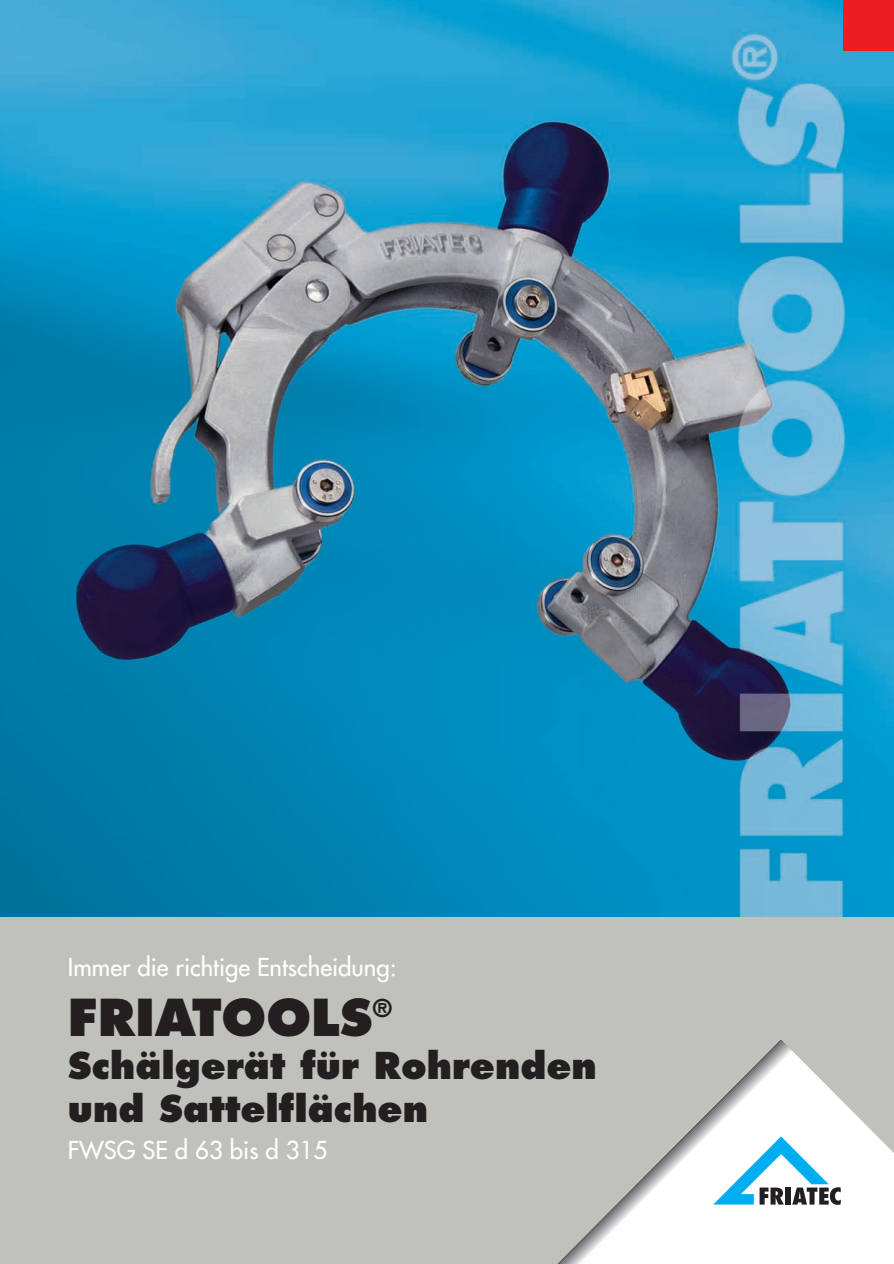
<style>
.page{position:relative;width:894px;height:1264px;background:#fff}
.page>*{position:absolute;margin:0;border:0;box-sizing:border-box;transform-origin:0 0}
.t1{font:800 49.5px "Futura";color:#231f20}
.t2{font:800 36px/43.2px "Futura";color:#231f20}
.t3{font:24px "Futura";color:#fff}
</style>
<div class="page">
<img style="left:0;top:0;width:893px;height:917px">
<div style="left:0;top:917px;width:893px;height:346px;background:#c1c1bc"></div>
<svg style="left:558px;top:1039px;width:335px;height:224px"></svg>
<svg style="left:712px;top:1136px;width:128px;height:68px;background:#b1d6e4"></svg>
<div style="left:842px;top:0;width:51px;height:51px;background:#ee1d23"></div>
<p class="t3" style="left:68px;top:955px;width:330px">Immer die richtige Entscheidung:</p>
<h1 class="t1" style="left:68px;top:995px;width:325px">FRIATOOLS<sup>®</sup></h1>
<h2 class="t2" style="left:68px;top:1046px;width:530px">Schälgerät für Rohrenden und Sattelflächen</h2>
<p class="t3" style="left:68px;top:1138px;width:261px">FWSG SE d 63 bis d 315</p>
</div>
